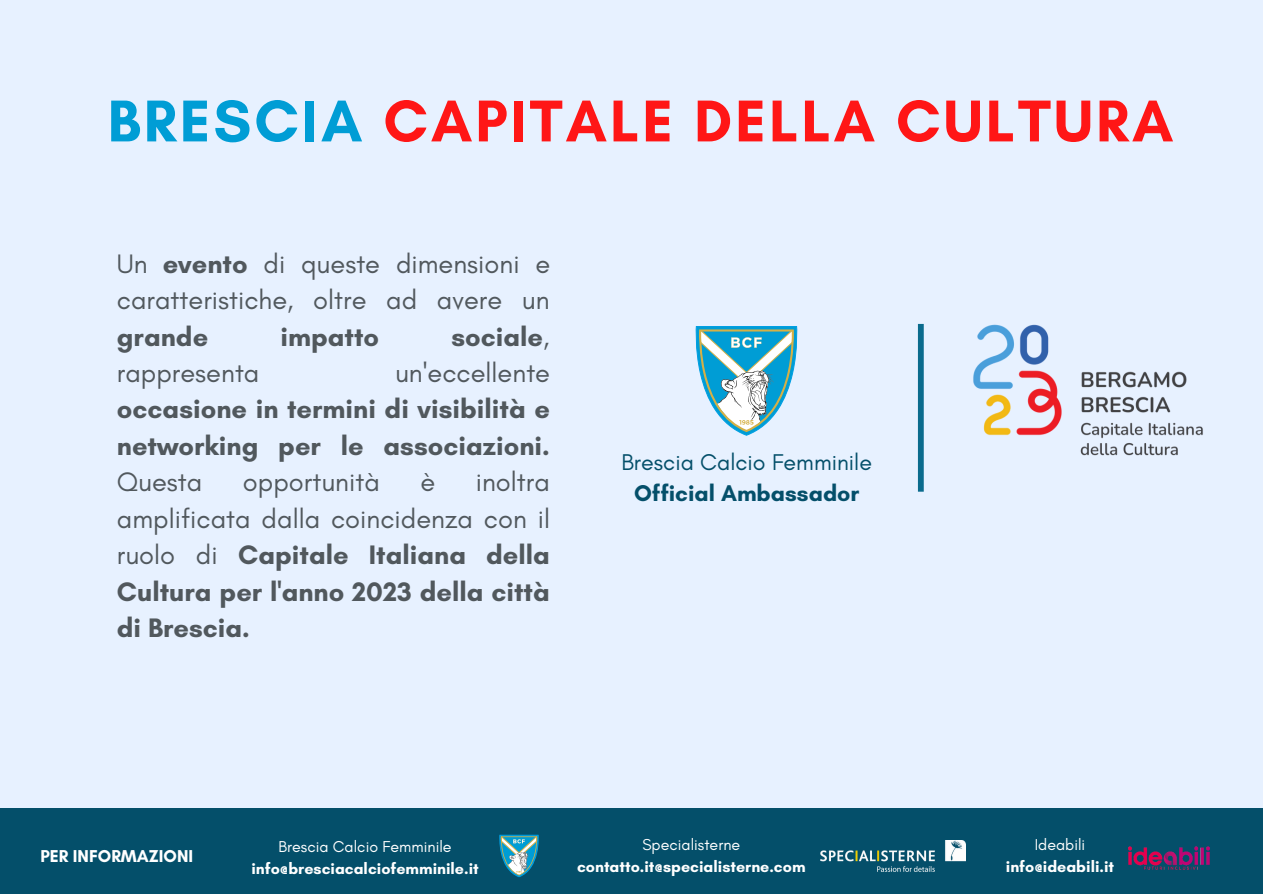
<style>
.page{position:relative;width:1263px;height:894px;background:#fff}
.page>*{position:absolute;margin:0;border:0;box-sizing:border-box;transform-origin:0 0}
.t1{font:700 60px "Glacial Indifference";letter-spacing:.05em;color:#ff1616}
.t2{font:700 27.15px/36.5px "Glacial Indifference";color:#51585d}
.t3{font:27.15px/36.5px "Glacial Indifference";color:#51585d}
.t4{font:23.25px "Glacial Indifference";color:#044f6a}
.t5{font:700 23.25px "Glacial Indifference";color:#044f6a}
.t6{font:700 17.55px "Glacial Indifference";color:#fff}
.t7{font:700 16.05px "Glacial Indifference";color:#fff}
.t8{font:16.05px "Glacial Indifference";color:#fff}
.s1{color:#009dd5}
.s2{font-weight:700}
.s3{font-weight:400}
</style>
<div class="page">
<div style="left:0;top:0;width:1263px;height:893px;background:#e7f1ff"></div>
<div style="left:0;top:808px;width:1263px;height:85px;background:#044f6a"></div>
<img style="left:1129px;top:846px;width:81px;height:24px">
<svg style="left:499px;top:834px;width:40px;height:42px"></svg>
<img style="left:820px;top:840px;width:145px;height:31px">
<div style="left:918px;top:324px;width:6px;height:167px;background:#0a6b8d"></div>
<img style="left:973px;top:324px;width:230px;height:132px">
<svg style="left:695px;top:326px;width:103px;height:109px"></svg>
<h1 class="t1" style="left:108px;top:84px;width:1067px"><span class="s1">BRESCIA</span> CAPITALE DELLA CULTURA</h1>
<p class="t3" style="left:117px;top:245px;width:435px">Un <span class="s2">evento</span> di queste dimensioni e caratteristiche, oltre ad avere un</p>
<p class="t2" style="left:117px;top:317px;width:93px">grande</p>
<p class="t2" style="left:280px;top:317px;width:100px">impatto</p>
<p class="t2" style="left:451px;top:317px;width:100px">sociale<span class="s3">,</span></p>
<p class="t3" style="left:117px;top:354px;width:144px">rappresenta</p>
<p class="t3" style="left:395px;top:354px;width:157px">un'eccellente</p>
<p class="t2" style="left:117px;top:390px;width:435px">occasione in termini di visibilità e networking per le associazioni.</p>
<p class="t3" style="left:117px;top:463px;width:87px">Questa</p>
<p class="t3" style="left:243px;top:463px;width:138px">opportunità</p>
<p class="t3" style="left:420px;top:463px;width:16px">è</p>
<p class="t2" style="left:117px;top:463px;width:435px;text-align:justify;text-indent:359px"><span class="s3">inoltra amplificata dalla coincidenza con il ruolo di</span> Capitale Italiana della Cultura per l'anno 2023 della città di Brescia.</p>
<p class="t4" style="left:621px;top:447px;width:252px">Brescia Calcio Femminile</p>
<p class="t5" style="left:634px;top:478px;width:227px">Official Ambassador</p>
<p class="t6" style="left:41px;top:845px;width:154px">PER INFORMAZIONI</p>
<p class="t8" style="left:278px;top:836px;width:175px">Brescia Calcio Femminile</p>
<p class="t7" style="left:251px;top:858px;width:229px">info@bresciacalciofemminile.it</p>
<p class="t8" style="left:642px;top:834px;width:99px">Specialisterne</p>
<p class="t7" style="left:577px;top:856px;width:230px">contatto.it@specialisterne.com</p>
<p class="t8" style="left:1035px;top:834px;width:52px">Ideabili</p>
<p class="t7" style="left:1006px;top:856px;width:110px">info@ideabili.it</p>
</div>
